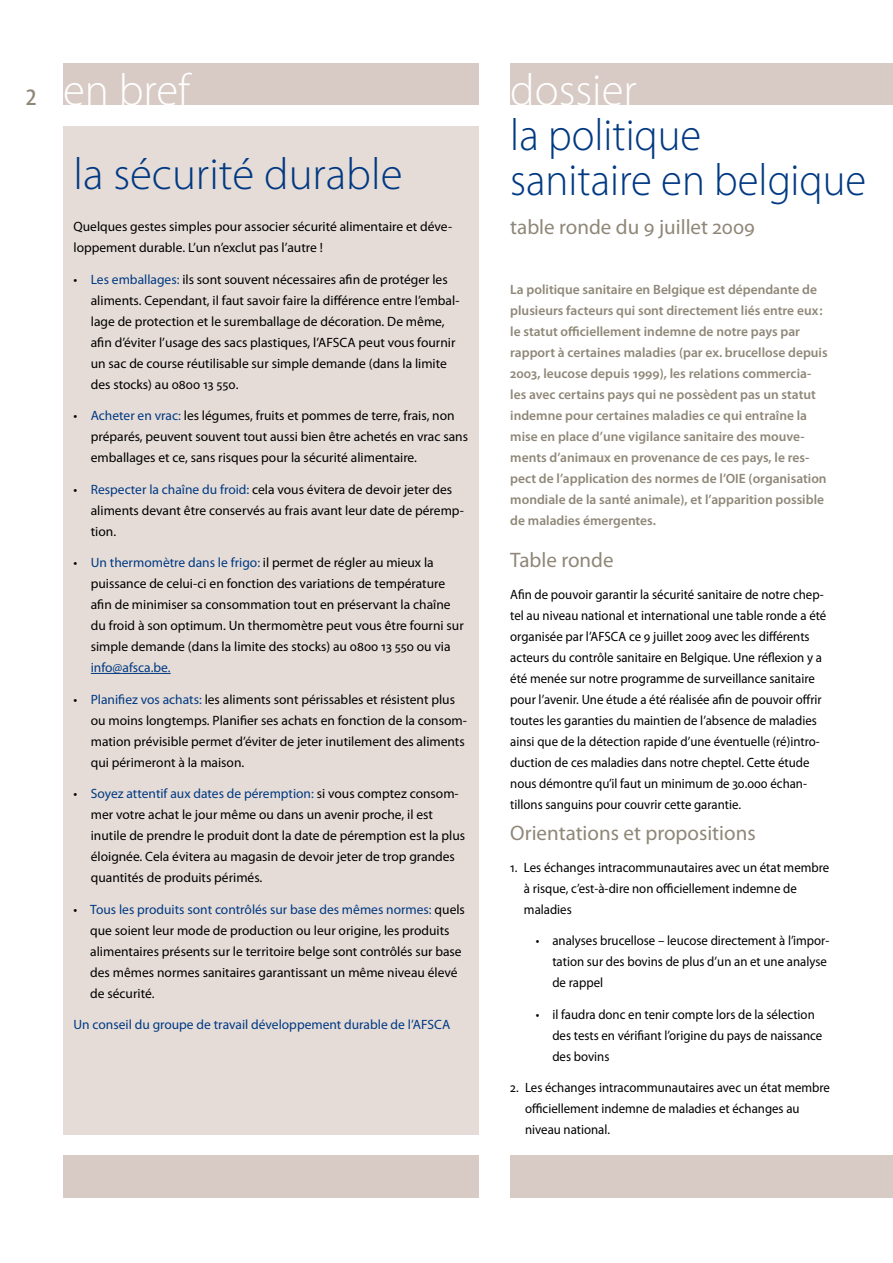
<style>
.page{position:relative;width:893px;height:1263px;background:#fff}
.page>*{position:absolute;margin:0;border:0;box-sizing:border-box;transform-origin:0 0}
.t1{font:300 45px/45px "Myriad Pro";color:#003982;scale:.95 1}
.t2{font:300 45px "Myriad Pro";color:#003982}
.t3{font:300 45px "Myriad Pro";color:#fff}
.t4{font:condensed 31.5px "Myriad Pro";color:#8f8778}
.t5{font:21px "Myriad Pro";color:#8f8778}
.t6{font:13.5px/21px "Myriad Pro";color:#000}
.t7{font:13.5px/21px "Myriad Pro";color:#000;scale:.95 1}
.t8{font:600 13.5px/21px "Myriad Pro";color:#8f8778}
.t9{font:13.5px "Myriad Pro";color:#003982}
.s1{color:#003982}
</style>
<div class="page">
<div style="left:510px;top:63px;width:383px;height:42px;background:#d8cac4"></div>
<div style="left:510px;top:1155px;width:383px;height:42px;background:#d8cac4"></div>
<div style="left:63px;top:63px;width:416px;height:42px;background:#d8cac4"></div>
<div style="left:63px;top:1155px;width:416px;height:42px;background:#d8cac4"></div>
<div style="left:63px;top:126px;width:416px;height:1008px;background:#e5dcd7"></div>
<hr style="left:91px;top:673px;width:80px;height:1px;background:#003982">
<h2 class="t4" style="left:26px;top:76px;width:12px">2</h2>
<h1 class="t3" style="left:63px;top:65px;width:129px">en bref</h1>
<h1 class="t2" style="left:74px;top:149px;width:330px">la sécurité durable</h1>
<p class="t6" style="left:74px;top:216px;width:380px">Quelques gestes simples pour associer sécurité alimentaire et déve&shy;loppement durable. L’un n’exclut pas l’autre !</p>
<p class="t6" style="left:91px;top:269px;width:370px;text-indent:-17px">• <span class="s1">Les emballages:</span> ils sont souvent nécessaires afin de protéger les aliments. Cependant, il faut savoir faire la différence entre l’embal&shy;lage de protection et le suremballage de décoration. De même, afin d’éviter l’usage des sacs plastiques, l’AFSCA peut vous fournir un sac de course réutilisable sur simple demande (dans la limite des stocks) au 0800 13 550.</p>
<p class="t6" style="left:91px;top:405px;width:379px;text-indent:-17px">• <span class="s1">Acheter en vrac:</span> les légumes, fruits et pommes de terre, frais, non préparés, peuvent souvent tout aussi bien être achetés en vrac sans emballages et ce, sans risques pour la sécurité alimentaire.</p>
<p class="t6" style="left:91px;top:479px;width:375px;text-indent:-17px">• <span class="s1">Respecter la chaîne du froid:</span> cela vous évitera de devoir jeter des aliments devant être conservés au frais avant leur date de péremp&shy;tion.</p>
<p class="t6" style="left:91px;top:552px;width:374px;text-indent:-17px">• <span class="s1">Un thermomètre dans le frigo:</span> il permet de régler au mieux la puissance de celui-ci en fonction des variations de température afin de minimiser sa consommation tout en préservant la chaîne du froid à son optimum. Un thermomètre peut vous être fourni sur simple demande (dans la limite des stocks) au 0800 13 550 ou via</p>
<p class="t9" style="left:91px;top:660px;width:81px">info@afsca.be.</p>
<p class="t6" style="left:91px;top:689px;width:378px;text-indent:-17px">• <span class="s1">Planifiez vos achats:</span> les aliments sont périssables et résistent plus ou moins longtemps. Planifier ses achats en fonction de la consom&shy;mation prévisible permet d’éviter de jeter inutilement des aliments qui périmeront à la maison.</p>
<p class="t6" style="left:91px;top:783px;width:376px;text-indent:-17px">• <span class="s1">Soyez attentif aux dates de péremption:</span> si vous comptez consom&shy;mer votre achat le jour même ou dans un avenir proche, il est inutile de prendre le produit dont la date de péremption est la plus éloignée. Cela évitera au magasin de devoir jeter de trop grandes quantités de produits périmés.</p>
<p class="t6" style="left:90px;top:899px;width:376px;text-indent:-17px">• <span class="s1">Tous les produits sont contrôlés sur base des mêmes normes:</span> quels que soient leur mode de production ou leur origine, les produits alimentaires présents sur le territoire belge sont contrôlés sur base des mêmes normes sanitaires garantissant un même niveau élevé de sécurité.</p>
<p class="t9" style="left:73px;top:1017px;width:378px">Un conseil du groupe de travail développement durable de l’AFSCA</p>
<h1 class="t3" style="left:510px;top:65px;width:128px">dossier</h1>
<h1 class="t1" style="left:510px;top:113px;width:376px">la politique<br>sanitaire en belgique</h1>
<h3 class="t5" style="left:510px;top:215px;width:246px">table ronde du 9 juillet 2009</h3>
<p class="t8" style="left:510px;top:279px;width:319px">La politique sanitaire en Belgique est dépendante de plusieurs facteurs qui sont directement liés entre eux : le statut officiellement indemne de notre pays par rapport à certaines maladies (par ex. brucellose depuis 2003, leucose depuis 1999), les relations commercia&shy;les avec certains pays qui ne possèdent pas un statut indemne pour certaines maladies ce qui entraîne la mise en place d’une vigilance sanitaire des mouve&shy;ments d’animaux en provenance de ces pays, le res&shy;pect de l’application des normes de l’OIE (organisation mondiale de la santé animale), et l’apparition possible de maladies émergentes.</p>
<h3 class="t5" style="left:510px;top:548px;width:105px">Table ronde</h3>
<p class="t7" style="left:510px;top:584px;width:334px">Afin de pouvoir garantir la sécurité sanitaire de notre chep&shy;tel au niveau national et international une table ronde a été organisée par l’AFSCA ce 9 juillet 2009 avec les différents acteurs du contrôle sanitaire en Belgique. Une réflexion y a été menée sur notre programme de surveillance sanitaire pour l’avenir. Une étude a été réalisée afin de pouvoir offrir toutes les garanties du maintien de l’absence de maladies ainsi que de la détection rapide d’une éventuelle (ré)intro&shy;duction de ces maladies dans notre cheptel. Cette étude nous démontre qu’il faut un minimum de 30.000 échan&shy;tillons sanguins pour couvrir cette garantie.</p>
<h3 class="t5" style="left:510px;top:821px;width:247px">Orientations et propositions</h3>
<p class="t7" style="left:524px;top:857px;width:323px;text-indent:-14px">1. Les échanges intracommunautaires avec un état membre à risque, c’est-à-dire non officiellement indemne de maladies</p>
<p class="t7" style="left:552px;top:930px;width:293px;text-indent:-16px">• analyses brucellose – leucose directement à l’impor&shy;tation sur des bovins de plus d’un an et une analyse de rappel</p>
<p class="t7" style="left:552px;top:1004px;width:286px;text-indent:-16px">• il faudra donc en tenir compte lors de la sélection des tests en vérifiant l’origine du pays de naissance des bovins</p>
<p class="t7" style="left:525px;top:1077px;width:322px;text-indent:-15px">2. Les échanges intracommunautaires avec un état membre officiellement indemne de maladies et échanges au niveau national.</p>
</div>
